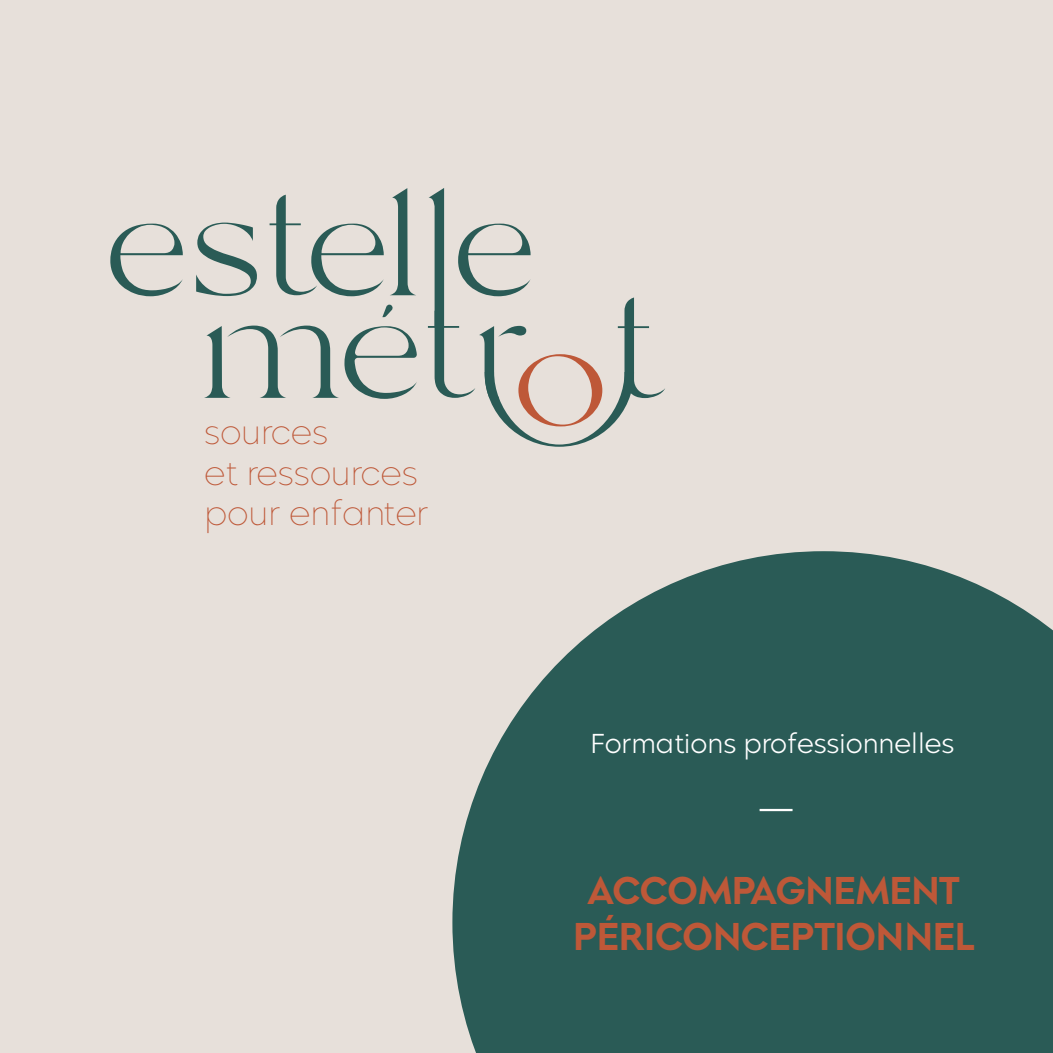
<style>
.page{position:relative;width:1053px;height:1053px;background:#fff}
.page>*{position:absolute;margin:0;border:0;box-sizing:border-box;transform-origin:0 0}
.t1{font:600 38.38px/46.1px "Morn";color:#be5838;text-align:center}
.t2{font:100 33.88px/40.6px "Morn";color:#be5838}
.t3{font:300 27.12px "Morn";color:#fff}
</style>
<div class="page">
<div style="left:0;top:0;width:1052px;height:1052px;background:#e7e0da"></div>
<svg style="left:110px;top:223px;width:73px;height:73px"></svg>
<svg style="left:196px;top:222px;width:61px;height:74px"></svg>
<svg style="left:269px;top:188px;width:147px;height:108px"></svg>
<svg style="left:204px;top:304px;width:213px;height:95px"></svg>
<svg style="left:428px;top:188px;width:237px;height:258px"></svg>
<svg style="left:452px;top:551px;width:600px;height:501px;background:#446d68"></svg>
<hr style="left:759px;top:808px;width:33px;height:3px;background:#fff">
<p class="t2" style="left:204px;top:412px;width:226px">sources<br>et ressources pour enfanter</p>
<p class="t3" style="left:590px;top:726px;width:365px">Formations professionnelles</p>
<p class="t1" style="left:573px;top:867px;width:402px">ACCOMPAGNEMENT<br>PÉRICONCEPTIONNEL</p>
</div>
